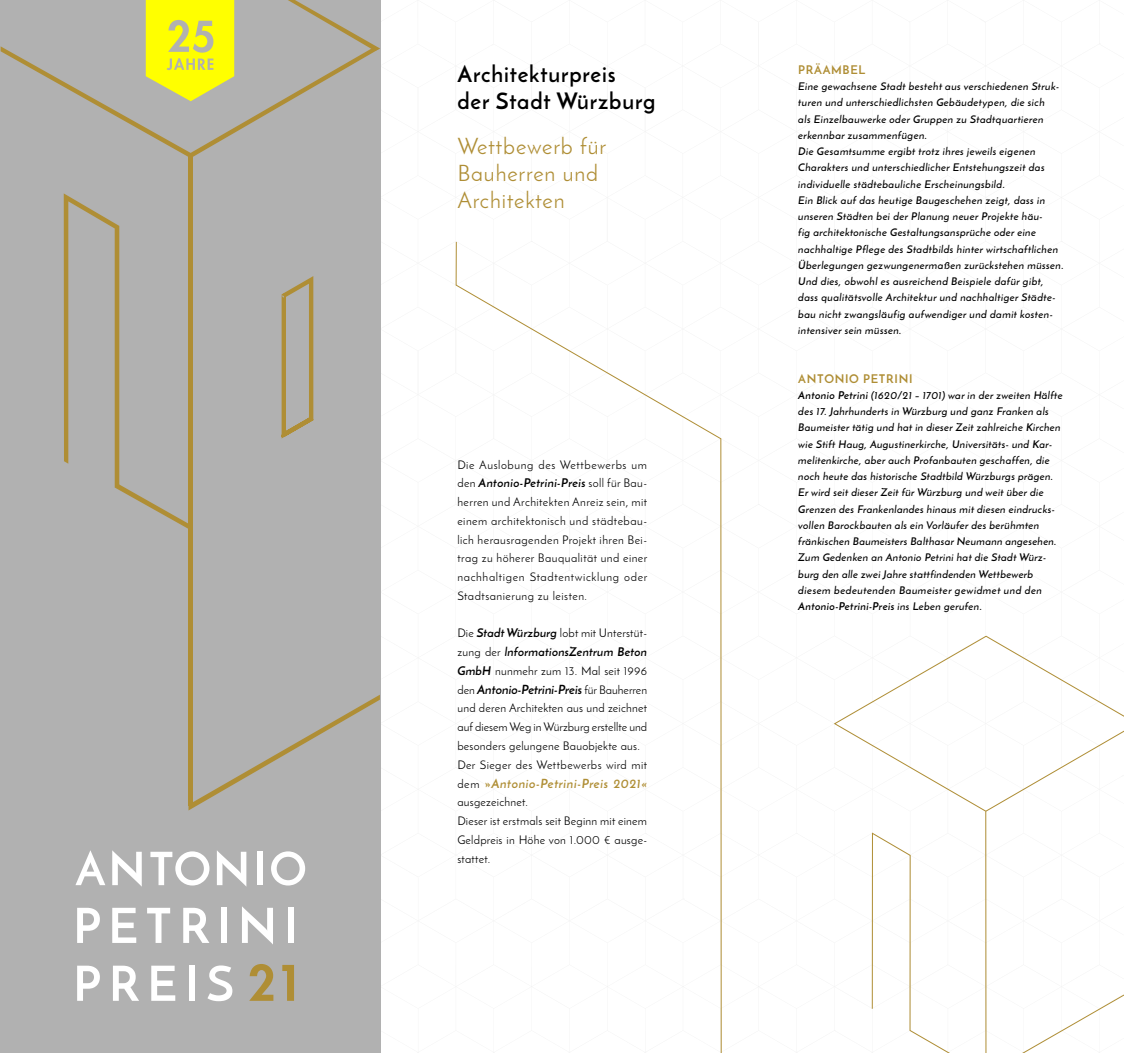
<style>
.page{position:relative;width:1124px;height:1053px;background:#fff}
.page>*{position:absolute;margin:0;border:0;box-sizing:border-box;transform-origin:0 0}
.t1{font:22.5px/27px "Josefin Sans";letter-spacing:.04em;color:#af8e35}
.t2{font:700 22.5px/27px "Josefin Sans";letter-spacing:.04em;color:#000}
.t3{font:italic 700 12.5px "Josefin Sans";letter-spacing:.005em;color:#000}
.t4{font:italic 700 12.5px "Josefin Sans";letter-spacing:.05em;color:#af8e35}
.t5{font:11.88px/18.8px "Josefin Sans";letter-spacing:.02em;color:#000;text-align:justify}
.t6{font:700 11.88px "Josefin Sans";letter-spacing:.06em;color:#af8e35}
.t7{font:600 10.62px/16.2px "Josefin Sans";letter-spacing:.035em;color:#000}
.s1{font-weight:700;font-style:italic}
.s2{font-weight:400;font-style:normal;font-size:11.88px}
.s3{font-weight:400;font-style:normal;font-size:11.88px;color:#000}
</style>
<div class="page">
<hr style="left:985px;top:811px;width:1px;height:241px;background:#af8e35">
<svg style="left:833px;top:635px;width:290px;height:176px"></svg>
<svg style="left:871px;top:832px;width:252px;height:220px"></svg>
<svg style="left:455px;top:241px;width:266px;height:811px"></svg>
<div style="left:0;top:0;width:380px;height:1052px;background:#b1b1b1"></div>
<div style="left:188px;top:155px;width:5px;height:651px;background:#af8e35"></div>
<svg style="left:188px;top:694px;width:192px;height:116px"></svg>
<svg style="left:63px;top:193px;width:125px;height:336px"></svg>
<svg style="left:281px;top:276px;width:33px;height:163px"></svg>
<svg style="left:75px;top:850px;width:30px;height:35px"></svg>
<svg style="left:112px;top:850px;width:30px;height:36px"></svg>
<svg style="left:150px;top:851px;width:59px;height:34px"></svg>
<svg style="left:217px;top:850px;width:29px;height:36px"></svg>
<div style="left:257px;top:851px;width:6px;height:34px;background:#fff"></div>
<svg style="left:271px;top:851px;width:34px;height:34px"></svg>
<svg style="left:77px;top:907px;width:23px;height:35px"></svg>
<svg style="left:112px;top:907px;width:24px;height:35px"></svg>
<svg style="left:147px;top:907px;width:23px;height:35px"></svg>
<svg style="left:183px;top:907px;width:26px;height:35px"></svg>
<div style="left:221px;top:907px;width:6px;height:35px;background:#fff"></div>
<svg style="left:242px;top:906px;width:31px;height:38px"></svg>
<div style="left:288px;top:907px;width:6px;height:35px;background:#fff"></div>
<svg style="left:77px;top:965px;width:23px;height:35px"></svg>
<svg style="left:113px;top:965px;width:26px;height:35px"></svg>
<svg style="left:151px;top:965px;width:24px;height:35px"></svg>
<div style="left:189px;top:965px;width:6px;height:35px;background:#fff"></div>
<svg style="left:207px;top:965px;width:25px;height:36px"></svg>
<svg style="left:249px;top:964px;width:45px;height:36px"></svg>
<svg style="left:1px;top:0;width:379px;height:157px"></svg>
<h1 class="t2" style="left:457px;top:60px;width:199px">Architekturpreis<br>der Stadt Würzburg</h1>
<p class="t6" style="left:798px;top:62px;width:68px">PRÄAMBEL</p>
<p class="t7" style="left:798px;top:78px;width:267px">Eine gewachsene Stadt besteht aus verschiedenen Struk&shy;turen und unterschiedlichsten Gebäudetypen, die sich<br>als Einzelbauwerke oder Gruppen zu Stadtquartieren erkennbar zusammenfügen.<br>Die Gesamtsumme ergibt trotz ihres jeweils eigenen Charakters und unterschiedlicher Entstehungszeit das individuelle städtebauliche Erscheinungsbild.<br>Ein Blick auf das heutige Baugeschehen zeigt, dass in unseren Städten bei der Planung neuer Projekte häu-<br>fig architektonische Gestaltungsansprüche oder eine nachhaltige Pflege des Stadtbilds hinter wirtschaftlichen Überlegungen gezwungenermaßen zurückstehen müssen.<br>Und dies, obwohl es ausreichend Beispiele dafür gibt, dass qualitätsvolle Architektur und nachhaltiger Städte&shy;bau nicht zwangsläufig aufwendiger und damit kosten&shy;intensiver sein müssen.</p>
<p class="t6" style="left:798px;top:371px;width:116px">ANTONIO PETRINI</p>
<p class="t7" style="left:798px;top:387px;width:266px"><span class="s1">Antonio Petrini</span> (1620/21 – 1701) war in der zweiten Hälfte des 17. Jahrhunderts in Würzburg und ganz Franken als Baumeister tätig und hat in dieser Zeit zahlreiche Kirchen wie Stift Haug, Augustinerkirche, Universitäts- und Kar&shy;melitenkirche, aber auch Profanbauten geschaffen, die noch heute das historische Stadtbild Würzburgs prägen.<br>Er wird seit dieser Zeit für Würzburg und weit über die Grenzen des Frankenlandes hinaus mit diesen eindrucks&shy;vollen Barockbauten als ein Vorläufer des berühmten fränkischen Baumeisters Balthasar Neumann angesehen.<br>Zum Gedenken an Antonio Petrini hat die Stadt Würz&shy;burg den alle zwei Jahre stattfindenden Wettbewerb diesem bedeutenden Baumeister gewidmet und den <span class="s1">Antonio-Petrini-Preis</span> ins Leben gerufen.</p>
<h1 class="t1" style="left:457px;top:132px;width:150px">Wettbewerb für<br>Bauherren und<br>Architekten</h1>
<p class="t5" style="left:457px;top:455px;width:191px">Die Auslobung des Wettbewerbs um den <span class="s1">Antonio-Petrini-Preis</span> soll für Bau&shy;herren und Architekten Anreiz sein, mit einem architektonisch und städtebau&shy;lich herausragenden Projekt ihren Bei&shy;trag zu höherer Bauqualität und einer nachhaltigen Stadtentwicklung oder Stadtsanierung zu leisten.</p>
<p class="t5" style="left:457px;top:623px;width:191px">Die <span class="s1">Stadt Würzburg</span> lobt mit Unterstüt&shy;zung der <span class="s1">lnformationsZentrum Beton GmbH</span> nunmehr zum 13. Mal seit 1996</p>
<p class="t3" style="left:457px;top:681px;width:191px"><span class="s2">den</span> Antonio-Petrini-Preis <span class="s2">für Bauherren</span></p>
<p class="t5" style="left:457px;top:698px;width:191px;text-align:left">und deren Architekten aus und zeichnet auf diesem Weg in Würzburg erstellte und besonders gelungene Bauobjekte aus.<br>Der Sieger des Wettbewerbs wird mit</p>
<p class="t4" style="left:457px;top:775px;width:191px"><span class="s3">dem</span> »Antonio-Petrini-Preis 2021«</p>
<p class="t5" style="left:457px;top:792px;width:191px;text-align:left">ausgezeichnet.<br>Dieser ist erstmals seit Beginn mit einem<br>Geldpreis in Höhe von 1.000 € ausge&shy;stattet.</p>
</div>
